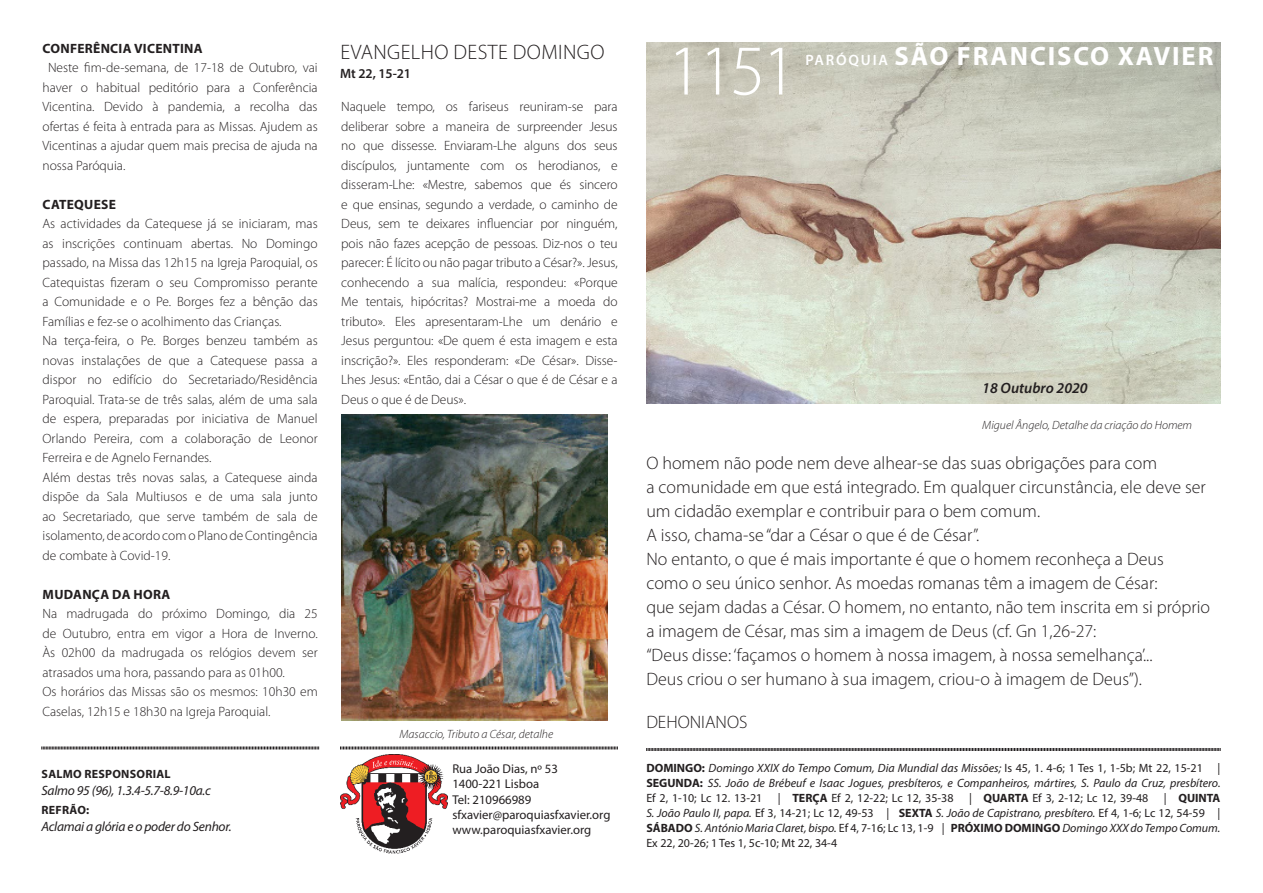
<style>
.page{position:relative;width:1263px;height:893px;background:#fff}
.page>*{position:absolute;margin:0;border:0;box-sizing:border-box;transform-origin:0 0}
.t1{font:300 72px "Myriad Pro";color:#fff}
.t2{font:700 26.55px "Myriad Pro";letter-spacing:.07em;color:#fff}
.t3{font:300 21px "Myriad Pro";letter-spacing:.02em;color:#231f20}
.t4{font:300 18px/24px "Myriad Pro";color:#231f20}
.t5{font:italic 600 15px "Myriad Pro";color:#231f20}
.t6{font:300 13.5px/19.5px "Myriad Pro";color:#231f20;text-align:justify}
.t7{font:italic 13.5px "Myriad Pro";letter-spacing:-.02em;color:#231f20}
.t8{font:700 13.5px "Myriad Pro";letter-spacing:.02em;color:#231f20}
.t9{font:600 13.5px "Myriad Pro";letter-spacing:-.005em;color:#231f20}
.t10{font:12.75px "Myriad Pro";color:#231f20}
.t11{font:italic 12px/15px "Myriad Pro";color:#231f20;text-align:justify}
.t12{font:italic 300 12px "Myriad Pro";color:#231f20}
.t13{font:12px "Myriad Pro";color:#231f20}
.t14{font:700 12px "Myriad Pro";letter-spacing:.02em;color:#231f20}
.s1{font-weight:600;font-size:15px}
.s2{font-weight:700;font-style:normal}
.s3{font-style:normal}
.s4{font-weight:700}
</style>
<div class="page">
<img style="left:646px;top:43px;width:574px;height:361px">
<img style="left:340px;top:755px;width:108px;height:99px">
<svg style="left:340px;top:746px;width:278px;height:3px"></svg>
<svg style="left:41px;top:746px;width:278px;height:3px"></svg>
<svg style="left:646px;top:748px;width:575px;height:3px"></svg>
<img style="left:341px;top:414px;width:267px;height:306px">
<p class="t8" style="left:43px;top:40px;width:161px">CONFERÊNCIA VICENTINA</p>
<p class="t6" style="left:43px;top:58px;width:277px;text-indent:5px">Neste fim-de-semana, de 17-18 de Outubro, vai haver o habitual peditório para a Conferência Vicentina. Devido à pandemia, a recolha das ofertas é feita à entrada para as Missas. Ajudem as Vicentinas a ajudar quem mais precisa de ajuda na nossa Paróquia.</p>
<p class="t8" style="left:43px;top:196px;width:75px">CATEQUESE</p>
<p class="t6" style="left:43px;top:214px;width:277px">As actividades da Catequese já se iniciaram, mas as inscrições continuam abertas. No Domingo passado, na Missa das 12h15 na Igreja Paroquial, os Catequistas fizeram o seu Compromisso perante a Comunidade e o Pe. Borges fez a bênção das Famílias e fez-se o acolhimento das Crianças.</p>
<p class="t6" style="left:43px;top:331px;width:277px">Na terça-feira, o Pe. Borges benzeu também as novas instalações de que a Catequese passa a dispor no edifício do Secretariado/Residência Paroquial. Trata-se de três salas, além de uma sala de espera, preparadas por iniciativa de Manuel Orlando Pereira, com a colaboração de Leonor Ferreira e de Agnelo Fernandes.</p>
<p class="t6" style="left:43px;top:468px;width:277px">Além destas três novas salas, a Catequese ainda dispõe da Sala Multiusos e de uma sala junto ao Secretariado, que serve também de sala de isolamento, de acordo com o Plano de Contingência de combate à Covid-19.</p>
<p class="t8" style="left:43px;top:586px;width:129px">MUDANÇA DA HORA</p>
<p class="t6" style="left:43px;top:604px;width:277px">Na madrugada do próximo Domingo, dia 25 de Outubro, entra em vigor a Hora de Inverno.<br>Às 02h00 da madrugada os relógios devem ser atrasados uma hora, passando para as 01h00.</p>
<p class="t6" style="left:43px;top:682px;width:277px">Os horários das Missas são os mesmos: 10h30 em<br>Caselas, 12h15 e 18h30 na Igreja Paroquial.</p>
<p class="t14" style="left:42px;top:766px;width:130px">SALMO RESPONSORIAL</p>
<p class="t7" style="left:41px;top:782px;width:171px">Salmo 95 (96), 1.3.4-5.7-8.9-10a.c</p>
<p class="t14" style="left:42px;top:802px;width:49px">REFRÃO:</p>
<p class="t7" style="left:41px;top:818px;width:192px">Aclamai a glória e o poder do Senhor.</p>
<p class="t3" style="left:340px;top:40px;width:266px">EVANGELHO DESTE DOMINGO</p>
<p class="t9" style="left:340px;top:65px;width:72px">Mt 22, 15-21</p>
<p class="t6" style="left:341px;top:97px;width:278px">Naquele tempo, os fariseus reuniram-se para deliberar sobre a maneira de surpreender Jesus no que dissesse. Enviaram-Lhe alguns dos seus discípulos, juntamente com os herodianos, e disseram-Lhe: «Mestre, sabemos que és sincero e que ensinas, segundo a verdade, o caminho de Deus, sem te deixares influenciar por ninguém, pois não fazes acepção de pessoas. Diz-nos o teu parecer: É lícito ou não pagar tributo a César?». Jesus, conhecendo a sua malícia, respondeu: «Porque Me tentais, hipócritas? Mostrai-me a moeda do tributo». Eles apresentaram-Lhe um denário e Jesus perguntou: «De quem é esta imagem e esta inscrição?». Eles responderam: «De César». Disse-Lhes Jesus: «Então, dai a César o que é de César e a Deus o que é de Deus».</p>
<p class="t12" style="left:400px;top:727px;width:155px">Masaccio, Tributo a César, detalhe</p>
<p class="t10" style="left:452px;top:761px;width:107px">Rua João Dias, nº 53</p>
<p class="t10" style="left:452px;top:776px;width:88px">1400-221 Lisboa</p>
<p class="t10" style="left:452px;top:791px;width:81px">Tel: 210966989</p>
<p class="t10" style="left:452px;top:807px;width:160px">sfxavier@paroquiasfxavier.org</p>
<p class="t10" style="left:452px;top:822px;width:140px">www.paroquiasfxavier.org</p>
<p class="t1" style="left:667px;top:31px;width:131px">1151</p>
<p class="t2" style="left:805px;top:39px;width:409px"><span class="s1">PARÓQUIA</span> SÃO FRANCISCO XAVIER</p>
<p class="t5" style="left:982px;top:378px;width:107px">18 Outubro 2020</p>
<p class="t12" style="left:982px;top:417px;width:211px">Miguel Ângelo, Detalhe da criação do Homem</p>
<p class="t4" style="left:646px;top:451px;width:561px">O homem não pode nem deve alhear-se das suas obrigações para com<br>a comunidade em que está integrado. Em qualquer circunstância, ele deve ser um cidadão exemplar e contribuir para o bem comum.</p>
<p class="t4" style="left:646px;top:523px;width:334px">A isso, chama-se “dar a César o que é de César”.</p>
<p class="t4" style="left:646px;top:547px;width:565px">No entanto, o que é mais importante é que o homem reconheça a Deus como o seu único senhor. As moedas romanas têm a imagem de César:<br>que sejam dadas a César. O homem, no entanto, não tem inscrita em si próprio a imagem de César, mas sim a imagem de Deus (cf. Gn 1,26-27:<br>“Deus disse: ‘façamos o homem à nossa imagem, à nossa semelhança’...<br>Deus criou o ser humano à sua imagem, criou-o à imagem de Deus”).</p>
<p class="t4" style="left:646px;top:711px;width:103px">DEHONIANOS</p>
<p class="t11" style="left:646px;top:761px;width:576px"><span class="s2">DOMINGO:</span> Domingo XXIX do Tempo Comum, Dia Mundial das Missões; <span class="s3">Is 45, 1. 4-6; 1 Tes 1, 1-5b; Mt 22, 15-21 | </span><span class="s2">SEGUNDA:</span> SS. João de Brébeuf e Isaac Jogues, presbíteros, e Companheiros, mártires, S. Paulo da Cruz, presbítero.<br><span class="s3">Ef 2, 1-10; Lc 12. 13-21</span></p>
<p class="t11" style="left:646px;top:791px;width:576px;text-indent:517px"><span class="s3">|</span> <span class="s2">QUINTA </span>S. João Paulo II, papa. <span class="s3">Ef 3, 14-21; Lc 12, 49-53 |</span> <span class="s2">SEXTA</span> S. João de Capistrano, presbítero. <span class="s3">Ef 4, 1-6; Lc 12, 54-59 | </span><span class="s2">SÁBADO</span> S. António Maria Claret, bispo. <span class="s3">Ef 4, 7-16; Lc 13, 1-9 |</span> <span class="s2">PRÓXIMO DOMINGO</span> Domingo XXX do Tempo Comum.<br><span class="s3">Ex 22, 20-26; 1 Tes 1, 5c-10; Mt 22, 34-4</span></p>
<p class="t13" style="left:778px;top:791px;width:177px">| <span class="s4">TERÇA</span> Ef 2, 12-22; Lc 12, 35-38</p>
<p class="t13" style="left:969px;top:791px;width:181px">| <span class="s4">QUARTA</span> Ef 3, 2-12; Lc 12, 39-48</p>
</div>
